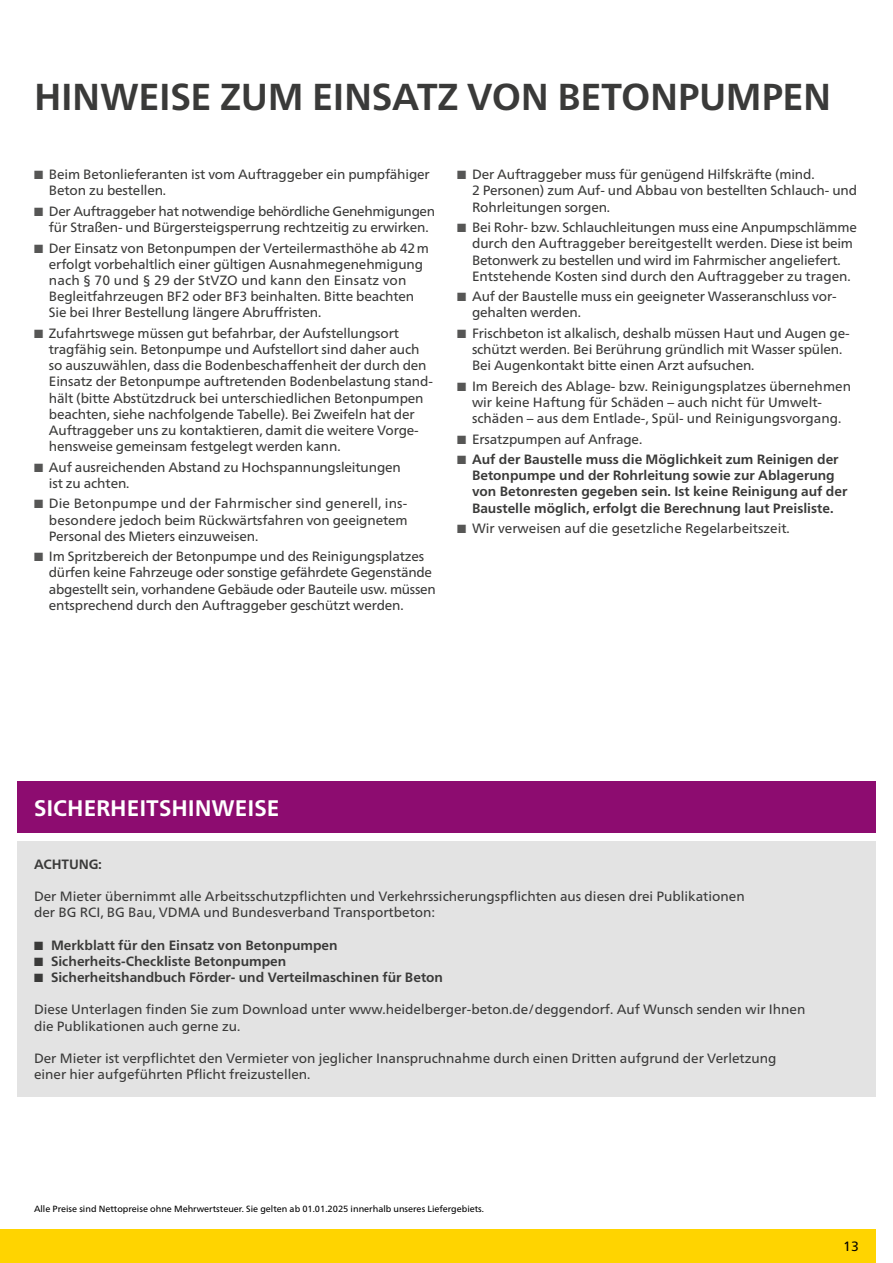
<style>
.page{position:relative;width:893px;height:1263px;background:#fff}
.page>*{position:absolute;margin:0;border:0;box-sizing:border-box;transform-origin:0 0}
.t1{font:700 37.5px "Frutiger Neue LTW1 G";letter-spacing:-.01em;color:#3a3a39}
.t2{font:700 22.5px "Frutiger Neue LTW1 G";color:#fff}
.t3{font:13.5px/16.2px "Frutiger Neue LTW1 G";letter-spacing:-.01em;color:#3a3a39}
.t4{font:700 13.5px/16.2px "Frutiger Neue LTW1 G";color:#3a3a39}
.t5{font:13.5px "Frutiger Neue LTW1 G";color:#000}
.t6{font:9px "Frutiger Neue LTW1 G";color:#000}
.s1{color:#565655}
</style>
<div class="page">
<div style="left:0;top:1229px;width:876px;height:34px;background:#ffd400"></div>
<div style="left:17px;top:841px;width:859px;height:255px;background:#e3e3e3"></div>
<div style="left:17px;top:781px;width:859px;height:52px;background:#8d0c70"></div>
<p class="t1" style="left:34px;top:70px;width:799px">HINWEISE ZUM EINSATZ VON BETONPUMPEN</p>
<p class="t3" style="left:49px;top:165px;width:382px;text-indent:-15px"><span class="s1">■</span> Beim Betonlieferanten ist vom Auftraggeber ein pumpfähiger<br>Beton zu bestellen.</p>
<p class="t3" style="left:49px;top:202px;width:388px;text-indent:-15px"><span class="s1">■</span> Der Auftraggeber hat notwendige behördliche Genehmigungen für Straßen- und Bürgersteigsperrung rechtzeitig zu erwirken.</p>
<p class="t3" style="left:49px;top:239px;width:382px;text-indent:-15px"><span class="s1">■</span> Der Einsatz von Betonpumpen der Verteilermasthöhe ab 42m erfolgt vorbehaltlich einer gültigen Ausnahmegenehmigung nach § 70 und § 29 der StVZO und kann den Einsatz von Begleitfahrzeugen BF2 oder BF3 beinhalten. Bitte beachten Sie bei Ihrer Bestellung längere Abruffristen.</p>
<p class="t3" style="left:49px;top:324px;width:385px;text-indent:-15px"><span class="s1">■</span> Zufahrtswege müssen gut befahrbar, der Aufstellungsort tragfähig sein. Betonpumpe und Aufstellort sind daher auch so auszuwählen, dass die Bodenbeschaffenheit der durch den Einsatz der Betonpumpe auftretenden Bodenbelastung stand&shy;hält (bitte Abstützdruck bei unterschiedlichen Betonpumpen beachten, siehe nachfolgende Tabelle). Bei Zweifeln hat der Auftraggeber uns zu kontaktieren, damit die weitere Vorge&shy;hensweise gemeinsam festgelegt werden kann.</p>
<p class="t3" style="left:49px;top:458px;width:353px;text-indent:-15px"><span class="s1">■</span> Auf ausreichenden Abstand zu Hochspannungsleitungen ist zu achten.</p>
<p class="t3" style="left:49px;top:494px;width:360px;text-align:justify;text-indent:-15px"><span class="s1">■</span> Die Betonpumpe und der Fahrmischer sind generell, ins&shy;besondere jedoch beim Rückwärtsfahren von geeignetem Personal des Mieters einzuweisen.</p>
<p class="t3" style="left:49px;top:547px;width:388px;text-indent:-15px"><span class="s1">■</span> Im Spritzbereich der Betonpumpe und des Reinigungsplatzes dürfen keine Fahrzeuge oder sonstige gefährdete Gegenstände abgestellt sein, vorhandene Gebäude oder Bauteile usw. müssen entsprechend durch den Auftraggeber geschützt werden.</p>
<p class="t3" style="left:472px;top:165px;width:387px;text-indent:-15px"><span class="s1">■</span> Der Auftraggeber muss für genügend Hilfskräfte (mind.<br>2 Personen) zum Auf- und Abbau von bestellten Schlauch- und<br>Rohrleitungen sorgen.</p>
<p class="t3" style="left:472px;top:218px;width:386px;text-indent:-15px"><span class="s1">■</span> Bei Rohr- bzw. Schlauchleitungen muss eine Anpumpschlämme durch den Auftraggeber bereitgestellt werden. Diese ist beim Betonwerk zu bestellen und wird im Fahrmischer angeliefert.<br>Entstehende Kosten sind durch den Auftraggeber zu tragen.</p>
<p class="t3" style="left:472px;top:287px;width:365px;text-indent:-15px"><span class="s1">■</span> Auf der Baustelle muss ein geeigneter Wasseranschluss vor&shy;gehalten werden.</p>
<p class="t3" style="left:472px;top:324px;width:379px;text-indent:-15px"><span class="s1">■</span> Frischbeton ist alkalisch, deshalb müssen Haut und Augen ge&shy;schützt werden. Bei Berührung gründlich mit Wasser spülen.<br>Bei Augenkontakt bitte einen Arzt aufsuchen.</p>
<p class="t3" style="left:472px;top:377px;width:381px;text-indent:-15px"><span class="s1">■</span> Im Bereich des Ablage- bzw. Reinigungsplatzes übernehmen wir keine Haftung für Schäden – auch nicht für Umwelt&shy;schäden – aus dem Entlade-, Spül- und Reinigungsvorgang.</p>
<p class="t3" style="left:457px;top:430px;width:187px"><span class="s1">■</span> Ersatzpumpen auf Anfrage.</p>
<p class="t4" style="left:472px;top:450px;width:377px;text-indent:-15px"><span class="s1">■</span> Auf der Baustelle muss die Möglichkeit zum Reinigen der Betonpumpe und der Rohrleitung sowie zur Ablagerung von Betonresten gegeben sein. Ist keine Reinigung auf der Baustelle möglich, erfolgt die Berechnung laut Preisliste.</p>
<p class="t3" style="left:457px;top:519px;width:334px"><span class="s1">■</span> Wir verweisen auf die gesetzliche Regelarbeitszeit.</p>
<p class="t2" style="left:34px;top:791px;width:247px">SICHERHEITSHINWEISE</p>
<p class="t4" style="left:34px;top:855px;width:70px">ACHTUNG:</p>
<p class="t3" style="left:34px;top:887px;width:712px">Der Mieter übernimmt alle Arbeitsschutzpflichten und Verkehrssicherungspflichten aus diesen drei Publikationen der BG RCI, BG Bau, VDMA und Bundesverband Transportbeton:</p>
<p class="t4" style="left:34px;top:936px;width:305px">■ Merkblatt für den Einsatz von Betonpumpen</p>
<p class="t4" style="left:34px;top:952px;width:254px">■ Sicherheits-Checkliste Betonpumpen</p>
<p class="t4" style="left:34px;top:968px;width:411px">■ Sicherheitshandbuch Förder- und Verteilmaschinen für Beton</p>
<p class="t3" style="left:34px;top:1000px;width:773px">Diese Unterlagen finden Sie zum Download unter www.heidelberger-beton.de/deggendorf. Auf Wunsch senden wir Ihnen die Publikationen auch gerne zu.</p>
<p class="t3" style="left:34px;top:1049px;width:744px">Der Mieter ist verpflichtet den Vermieter von jeglicher Inanspruchnahme durch einen Dritten aufgrund der Verletzung einer hier aufgeführten Pflicht freizustellen.</p>
<p class="t6" style="left:34px;top:1202px;width:452px">Alle Preise sind Nettopreise ohne Mehrwertsteuer. Sie gelten ab 01.01.2025 innerhalb unseres Liefergebiets.</p>
<p class="t5" style="left:843px;top:1236px;width:17px">13</p>
</div>
